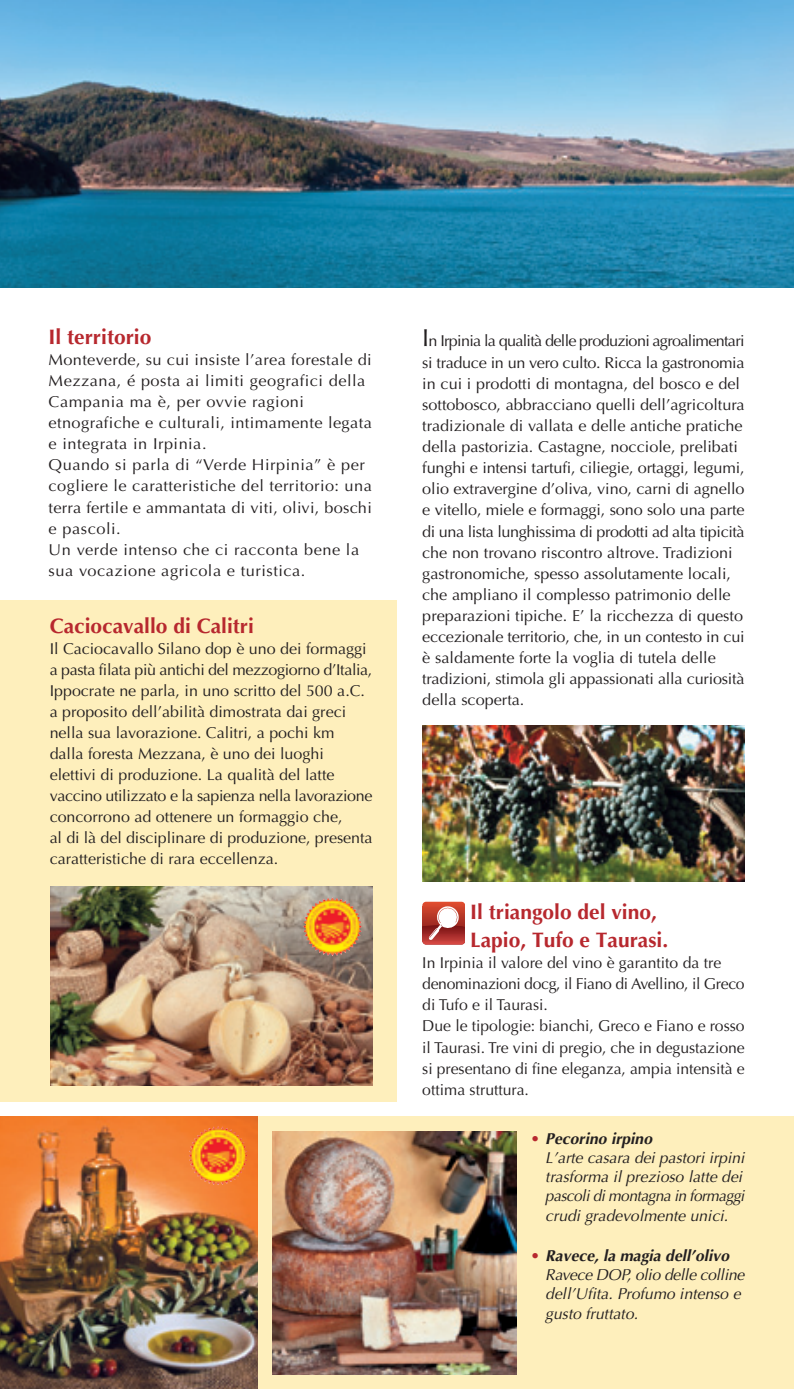
<style>
.page{position:relative;width:794px;height:1389px;background:#fff}
.page>*{position:absolute;margin:0;border:0;box-sizing:border-box;transform-origin:0 0}
.t1{font:700 21px/28px "Optima";color:#b7282e}
.t2{font:15.75px/21.2px "Optima";color:#231f20}
.t3{font:15.75px/21.2px "Optima";letter-spacing:.025em;color:#231f20;scale:1.04 1}
.t4{font:italic 15.75px/19.2px "Optima";color:#231f20}
.s1{font-size:24.5px}
.s2{font-weight:700;font-style:normal;color:#b7282e}
.s3{font-weight:700}
</style>
<div class="page">
<div style="left:0;top:600px;width:397px;height:501px;background:#feefbc"></div>
<div style="left:0;top:1116px;width:794px;height:273px;background:#feefbc"></div>
<img style="left:0;top:1116px;width:258px;height:273px">
<img style="left:273px;top:1131px;width:243px;height:243px">
<img style="left:0;top:0;width:794px;height:288px">
<img style="left:50px;top:887px;width:322px;height:198px">
<img style="left:422px;top:725px;width:322px;height:157px">
<hr style="left:422px;top:924px;width:43px;height:1px;background:#a12a21">
<hr style="left:422px;top:923px;width:43px;height:1px;background:#a32c22">
<hr style="left:422px;top:922px;width:43px;height:1px;background:#a52d23">
<hr style="left:422px;top:921px;width:43px;height:1px;background:#a82f23">
<hr style="left:422px;top:920px;width:43px;height:1px;background:#aa2f24">
<hr style="left:422px;top:919px;width:43px;height:1px;background:#af3124">
<hr style="left:422px;top:918px;width:43px;height:1px;background:#b13325">
<hr style="left:422px;top:917px;width:43px;height:1px;background:#b23525">
<hr style="left:422px;top:916px;width:43px;height:1px;background:#b53726">
<hr style="left:422px;top:915px;width:43px;height:1px;background:#b83826">
<hr style="left:422px;top:914px;width:43px;height:1px;background:#ba3a27">
<hr style="left:422px;top:913px;width:43px;height:1px;background:#bf3d28">
<hr style="left:422px;top:912px;width:43px;height:1px;background:#c23e29">
<hr style="left:422px;top:911px;width:43px;height:1px;background:#c43f2a">
<hr style="left:422px;top:910px;width:43px;height:1px;background:#c7402a">
<hr style="left:422px;top:909px;width:43px;height:1px;background:#cb422b">
<hr style="left:422px;top:908px;width:43px;height:1px;background:#cd432b">
<hr style="left:422px;top:907px;width:43px;height:1px;background:#d0442c">
<hr style="left:422px;top:906px;width:43px;height:1px;background:#d5472d">
<hr style="left:422px;top:905px;width:43px;height:1px;background:#d8492e">
<hr style="left:422px;top:904px;width:43px;height:1px;background:#db4a2d">
<hr style="left:422px;top:903px;width:43px;height:1px;background:#de4c2e">
<hr style="left:422px;top:902px;width:43px;height:1px;background:#e54f2f">
<hr style="left:422px;top:925px;width:43px;height:2px;background:#7b1314">
<hr style="left:422px;top:927px;width:43px;height:1px;background:#7f1616">
<hr style="left:422px;top:928px;width:43px;height:1px;background:#831818">
<hr style="left:422px;top:929px;width:43px;height:1px;background:#871b1b">
<hr style="left:422px;top:930px;width:43px;height:1px;background:#8c1d1c">
<hr style="left:422px;top:931px;width:43px;height:1px;background:#902020">
<hr style="left:422px;top:932px;width:43px;height:1px;background:#952222">
<hr style="left:422px;top:933px;width:43px;height:1px;background:#992624">
<hr style="left:422px;top:934px;width:43px;height:1px;background:#a22929">
<hr style="left:422px;top:935px;width:43px;height:1px;background:#a72c2b">
<hr style="left:422px;top:936px;width:43px;height:1px;background:#ac2f2e">
<hr style="left:422px;top:937px;width:43px;height:1px;background:#b13330">
<hr style="left:422px;top:938px;width:43px;height:1px;background:#b53633">
<hr style="left:422px;top:939px;width:43px;height:1px;background:#ba3935">
<hr style="left:422px;top:940px;width:43px;height:1px;background:#c03d38">
<hr style="left:422px;top:941px;width:43px;height:1px;background:#c53f3a">
<hr style="left:422px;top:942px;width:43px;height:1px;background:#d14540">
<hr style="left:422px;top:943px;width:43px;height:1px;background:#d74842">
<hr style="left:422px;top:944px;width:43px;height:1px;background:#dd4c46">
<svg style="left:428px;top:906px;width:32px;height:34px"></svg>
<img style="left:190px;top:1129px;width:57px;height:56px">
<img style="left:305px;top:900px;width:57px;height:56px">
<h1 class="t1" style="left:49px;top:325px;width:104px">Il territorio</h1>
<p class="t3" style="left:49px;top:350px;width:312px">Monteverde, su cui insiste l’area forestale di Mezzana, é posta ai limiti geografici della Campania ma è, per ovvie ragioni etnografiche e culturali, intimamente legata e integrata in Irpinia.<br>Quando si parla di “Verde Hirpinia” è per cogliere le caratteristiche del territorio: una terra fertile e ammantata di viti, olivi, boschi e pascoli.<br>Un verde intenso che ci racconta bene la sua vocazione agricola e turistica.</p>
<h1 class="t1" style="left:50px;top:614px;width:206px">Caciocavallo di Calitri</h1>
<p class="t2" style="left:50px;top:640px;width:324px">Il Caciocavallo Silano dop è uno dei formaggi a pasta filata più antichi del mezzogiorno d’Italia, Ippocrate ne parla, in uno scritto del 500 a.C. a proposito dell’abilità dimostrata dai greci nella sua lavorazione. Calitri, a pochi km dalla foresta Mezzana, è uno dei luoghi elettivi di produzione. La qualità del latte vaccino utilizzato e la sapienza nella lavorazione concorrono ad ottenere un formaggio che,<br>al di là del disciplinare di produzione, presenta caratteristiche di rara eccellenza.</p>
<p class="t2" style="left:422px;top:332px;width:324px"><span class="s1">I</span>n Irpinia la qualità delle produzioni agroalimentari si traduce in un vero culto. Ricca la gastronomia in cui i prodotti di montagna, del bosco e del sottobosco, abbracciano quelli dell’agricoltura tradizionale di vallata e delle antiche pratiche della pastorizia. Castagne, nocciole, prelibati funghi e intensi tartufi, ciliegie, ortaggi, legumi, olio extravergine d’oliva, vino, carni di agnello e vitello, miele e formaggi, sono solo una parte di una lista lunghissima di prodotti ad alta tipicità che non trovano riscontro altrove. Tradizioni gastronomiche, spesso assolutamente locali, che ampliano il complesso patrimonio delle preparazioni tipiche. E’ la ricchezza di questo eccezionale territorio, che, in un contesto in cui è saldamente forte la voglia di tutela delle tradizioni, stimola gli appassionati alla curiosità della scoperta.</p>
<h1 class="t1" style="left:470px;top:899px;width:200px">Il triangolo del vino,<br>Lapio, Tufo e Taurasi.</h1>
<p class="t2" style="left:422px;top:953px;width:324px">In Irpinia il valore del vino è garantito da tre denominazioni docg, il Fiano di Avellino, il Greco di Tufo e il Taurasi.<br>Due le tipologie: bianchi, Greco e Fiano e rosso il Taurasi. Tre vini di pregio, che in degustazione si presentano di fine eleganza, ampia intensità e ottima struttura.</p>
<p class="t4" style="left:545px;top:1130px;width:204px;text-indent:-15px"><span class="s2">•</span> <span class="s3">Pecorino irpino<br></span>L’arte casara dei pastori irpini trasforma il prezioso latte dei pascolidimontagna in formaggi crudi gradevolmente unici.</p>
<p class="t4" style="left:545px;top:1247px;width:204px;text-indent:-15px"><span class="s2">•</span> <span class="s3">Ravece, la magia dell’olivo<br></span>Ravece DOP,olio delle colline dell’Ufita. Profumo intenso e gusto fruttato.</p>
</div>
